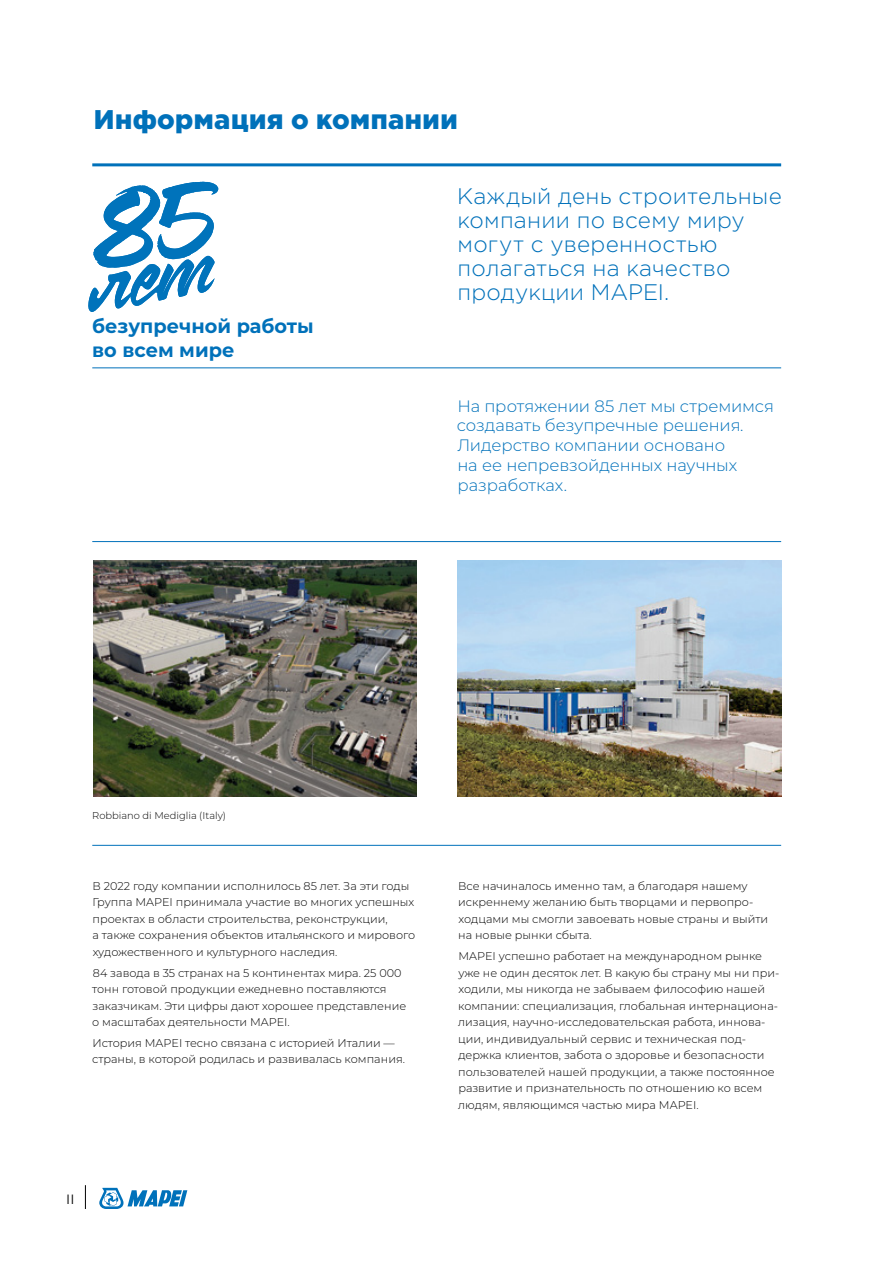
<style>
.page{position:relative;width:893px;height:1263px;background:#fff}
.page>*{position:absolute;margin:0;border:0;box-sizing:border-box;transform-origin:0 0}
.t1{font:900 27px "Gotham Pro";letter-spacing:.015em;color:#0071ba}
.t2{font:300 22.5px/24px "Gotham Pro";letter-spacing:.01em;color:#0071ba}
.t3{font:700 19.5px/23.4px "Montserrat";color:#0071ba}
.t4{font:300 16.5px/19.8px "Montserrat";letter-spacing:-.01em;color:#0071ba}
.t5{font:13.5px "Montserrat";color:#000}
.t6{font:300 11.25px/16.5px "Montserrat";color:#000}
.t7{font:300 9.9px "Montserrat";color:#000}
</style>
<div class="page">
<svg style="left:99px;top:1188px;width:88px;height:21px"></svg>
<svg style="left:85px;top:1185px;width:1px;height:24px"></svg>
<img style="left:94px;top:560px;width:323px;height:236px">
<hr style="left:92px;top:163px;width:689px;height:3px;background:#0071ba">
<hr style="left:92px;top:367px;width:689px;height:1px;background:#0071ba">
<hr style="left:92px;top:541px;width:689px;height:1px;background:#0071ba">
<hr style="left:92px;top:845px;width:689px;height:1px;background:#0071ba">
<img style="left:458px;top:560px;width:323px;height:236px">
<svg style="left:88px;top:182px;width:130px;height:130px"></svg>
<h1 class="t1" style="left:94px;top:104px;width:365px">Информация о компании</h1>
<h3 class="t3" style="left:92px;top:314px;width:223px">безупречной работы во всем мире</h3>
<h2 class="t2" style="left:457px;top:185px;width:326px">Каждый день строительные компании по всему миру могут с уверенностью полагаться на качество продукции MAPEI.</h2>
<h3 class="t4" style="left:457px;top:395px;width:318px">На протяжении 85 лет мы стремимся создавать безупречные решения.<br>Лидерство компании основано<br>на ее непревзойденных научных разработках.</h3>
<p class="t7" style="left:92px;top:809px;width:135px">Robbiano di Mediglia (Italy)</p>
<p class="t6" style="left:92px;top:877px;width:324px">В 2022 году компании исполнилось 85 лет. За эти годы Группа MAPEI принимала участие во многих успешных проектах в области строительства, реконструкции,<br>а также сохранения объектов итальянского и мирового художественного и культурного наследия.</p>
<p class="t6" style="left:92px;top:964px;width:315px">84 завода в 35 странах на 5 континентах мира. 25 000 тонн готовой продукции ежедневно поставляются заказчикам. Эти цифры дают хорошее представление о масштабах деятельности MAPEI.</p>
<p class="t6" style="left:92px;top:1034px;width:314px">История MAPEI тесно связана с историей Италии — страны, в которой родилась и развивалась компания.</p>
<p class="t5" style="left:66px;top:1189px;width:10px">II</p>
<p class="t6" style="left:458px;top:877px;width:312px">Все начиналось именно там, а благодаря нашему искреннему желанию быть творцами и первопро&shy;ходцами мы смогли завоевать новые страны и выйти на новые рынки сбыта.</p>
<p class="t6" style="left:458px;top:947px;width:323px">MAPEI успешно работает на международном рынке уже не один десяток лет. В какую бы страну мы ни при&shy;ходили, мы никогда не забываем философию нашей компании: специализация, глобальная интернациона&shy;лизация, научно-исследовательская работа, иннова&shy;ции, индивидуальный сервис и техническая под&shy;держка клиентов, забота о здоровье и безопасности пользователей нашей продукции, а также постоянное развитие и признательность по отношению ко всем людям, являющимся частью мира MAPEI.</p>
</div>
